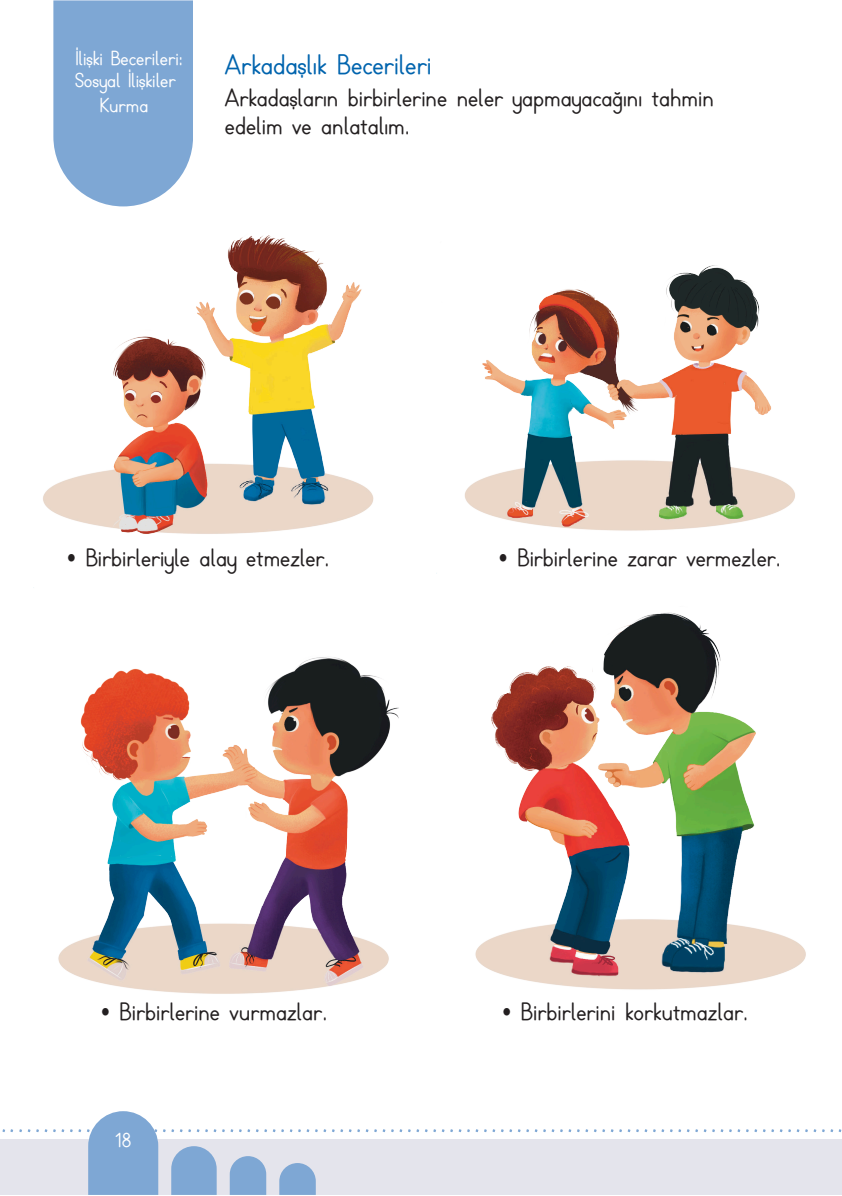
<style>
.page{position:relative;width:842px;height:1196px;background:#fff}
.page>*{position:absolute;margin:0;border:0;box-sizing:border-box;transform-origin:0 0}
.t1{font:700 27px "TTKB Dik Temel Abece";color:#0064ae}
.t2{font:700 24px/28.2px "TTKB Dik Temel Abece";color:#231f20}
.t3{font:700 19.5px/22.5px "TTKB Dik Temel Abece";color:#fff}
</style>
<div class="page">
<svg style="left:53px;top:0;width:140px;height:206px;background:#89aed7"></svg>
<svg style="left:2px;top:1111px;width:839px;height:84px"></svg>
<img style="left:33px;top:235px;width:773px;height:759px">
<h1 class="t3" style="left:75px;top:50px;width:109px">İlişki Becerileri:<br>Sosyal İlişkiler</h1>
<p class="t3" style="left:100px;top:97px;width:50px">Kurma</p>
<h1 class="t1" style="left:225px;top:55px;width:208px">Arkadaşlık Becerileri</h1>
<h1 class="t2" style="left:225px;top:88px;width:490px">Arkadaşların birbirlerine neler yapmayacağını tahmin edelim ve anlatalım.</h1>
<h1 class="t2" style="left:67px;top:547px;width:264px">• Birbirleriyle alay etmezler.</h1>
<h1 class="t2" style="left:101px;top:1001px;width:228px">• Birbirlerine vurmazlar.</h1>
<p class="t3" style="left:115px;top:1132px;width:18px">18</p>
<p class="t2" style="left:498px;top:547px;width:284px">• Birbirlerine zarar vermezler.</p>
<h1 class="t2" style="left:502px;top:1001px;width:247px">• Birbirlerini korkutmazlar.</h1>
</div>
